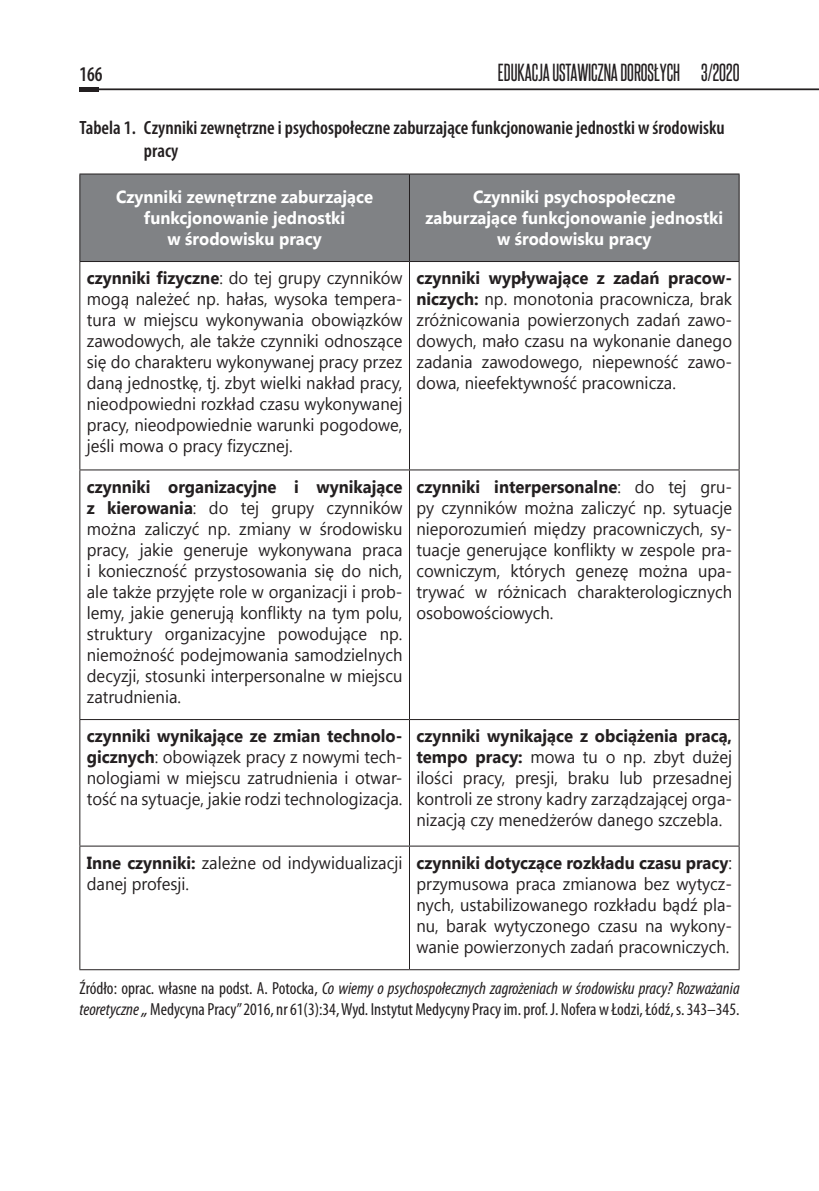
<style>
.page{position:relative;width:819px;height:1191px;background:#fff}
.page>*{position:absolute;margin:0;border:0;box-sizing:border-box;transform-origin:0 0}
.t1{font:21px "Steelfish Rg";color:#231f20}
.t2{font:600 condensed 21px "Myriad Pro";color:#231f20;scale:.9 1}
.t3{font:600 condensed 19.25px/23.1px "Myriad Pro";color:#231f20}
.t4{font:17.5px/21px "Segoe UI";color:#231f20;text-align:justify;scale:.95 1}
.t5{font:condensed 17.5px/21px "Myriad Pro";color:#231f20}
.t6{font:700 17.5px/21px "Segoe UI";color:#fff;text-align:center;scale:.95 1}
.s1{font-weight:700}
.s2{font-style:italic}
.s3{font-style:italic;font-stretch:normal}
</style>
<div class="page">
<hr style="left:79px;top:88px;width:740px;height:2px;background:#231f20">
<div style="left:79px;top:87px;width:20px;height:5px;background:#231f20"></div>
<div style="left:80px;top:175px;width:658px;height:86px;background:#808285"></div>
<hr style="left:409px;top:174px;width:1px;height:87px;background:#231f20">
<hr style="left:79px;top:262px;width:1px;height:207px;background:#231f20">
<hr style="left:409px;top:262px;width:1px;height:207px;background:#231f20">
<hr style="left:738px;top:262px;width:1px;height:207px;background:#231f20">
<hr style="left:79px;top:469px;width:330px;height:1px;background:#231f20">
<hr style="left:79px;top:470px;width:1px;height:249px;background:#231f20">
<hr style="left:409px;top:469px;width:330px;height:1px;background:#231f20">
<hr style="left:409px;top:470px;width:1px;height:249px;background:#231f20">
<hr style="left:738px;top:470px;width:1px;height:249px;background:#231f20">
<hr style="left:79px;top:719px;width:330px;height:1px;background:#231f20">
<hr style="left:79px;top:720px;width:1px;height:125px;background:#231f20">
<hr style="left:409px;top:719px;width:330px;height:1px;background:#231f20">
<hr style="left:409px;top:720px;width:1px;height:125px;background:#231f20">
<hr style="left:738px;top:720px;width:1px;height:125px;background:#231f20">
<hr style="left:79px;top:845px;width:330px;height:1px;background:#231f20">
<hr style="left:79px;top:846px;width:1px;height:123px;background:#231f20">
<hr style="left:409px;top:845px;width:330px;height:1px;background:#231f20">
<hr style="left:409px;top:846px;width:1px;height:123px;background:#231f20">
<hr style="left:738px;top:846px;width:1px;height:123px;background:#231f20">
<hr style="left:79px;top:969px;width:330px;height:1px;background:#231f20">
<hr style="left:409px;top:969px;width:330px;height:1px;background:#231f20">
<hr style="left:79px;top:174px;width:330px;height:1px;background:#231f20">
<hr style="left:79px;top:174px;width:1px;height:87px;background:#231f20">
<hr style="left:409px;top:174px;width:330px;height:1px;background:#231f20">
<hr style="left:738px;top:174px;width:1px;height:87px;background:#231f20">
<hr style="left:79px;top:261px;width:330px;height:1px;background:#231f20">
<hr style="left:409px;top:261px;width:330px;height:1px;background:#231f20">
<p class="t2" style="left:79px;top:62px;width:27px">166</p>
<p class="t1" style="left:498px;top:59px;width:243px">EDUKACJA USTAWICZNA DOROSŁYCH 3/2020</p>
<p class="t3" style="left:144px;top:116px;width:582px;text-indent:-64px">Tabela 1. Czynniki zewnętrzne i psychospołeczne zaburzające funkcjonowanie jednostki w środowisku pracy</p>
<p class="t6" style="left:116px;top:185px;width:272px">Czynniki zewnętrzne zaburzające funkcjonowanie jednostki<br>w środowisku pracy</p>
<p class="t6" style="left:425px;top:185px;width:315px">Czynniki psychospołeczne zaburzające funkcjonowanie jednostki w środowisku pracy</p>
<p class="t4" style="left:87px;top:267px;width:334px"><span class="s1">czynniki fizyczne</span>: do tej grupy czynników mogą należeć np. hałas, wysoka tempera&shy;tura w miejscu wykonywania obowiązków zawodowych, ale także czynniki odnoszące się do charakteru wykonywanej pracy przez daną jednostkę, tj. zbyt wielki nakład pracy, nieodpowiedni rozkład czasu wykonywanej pracy, nieodpowiednie warunki pogodowe, jeśli mowa o pracy fizycznej.</p>
<p class="t4" style="left:416px;top:267px;width:334px"><span class="s1">czynniki wypływające z zadań pracow&shy;niczych:</span> np. monotonia pracownicza, brak zróżnicowania powierzonych zadań zawo&shy;dowych, mało czasu na wykonanie danego zadania zawodowego, niepewność zawo&shy;dowa, nieefektywność pracownicza.</p>
<p class="t4" style="left:87px;top:475px;width:334px"><span class="s1">czynniki organizacyjne i wynikające z kierowania</span>: do tej grupy czynników można zaliczyć np. zmiany w środowisku pracy, jakie generuje wykonywana praca i konieczność przystosowania się do nich, ale także przyjęte role w organizacji i prob&shy;lemy, jakie generują konflikty na tym polu, struktury organizacyjne powodujące np. niemożność podejmowania samodzielnych decyzji, stosunki interpersonalne w miejscu zatrudnienia.</p>
<p class="t4" style="left:416px;top:475px;width:334px"><span class="s1">czynniki interpersonalne</span>: do tej gru&shy;py czynników można zaliczyć np. sytuacje nieporozumień między pracowniczych, sy&shy;tuacje generujące konflikty w zespole pra&shy;cowniczym, których genezę można upa&shy;trywać w różnicach charakterologicznych osobowościowych.</p>
<p class="t4" style="left:87px;top:724px;width:334px"><span class="s1">czynniki wynikające ze zmian technolo&shy;gicznych</span>: obowiązek pracy z nowymi tech&shy;nologiami w miejscu zatrudnienia i otwar&shy;tość na sytuacje, jakie rodzi technologizacja.</p>
<p class="t4" style="left:416px;top:724px;width:334px"><span class="s1">czynniki wynikające z obciążenia pracą, tempo pracy:</span> mowa tu o np. zbyt dużej ilości pracy, presji, braku lub przesadnej kontroli ze strony kadry zarządzającej orga&shy;nizacją czy menedżerów danego szczebla.</p>
<p class="t4" style="left:87px;top:851px;width:334px"><span class="s1">Inne czynniki:</span> zależne od indywidualizacji danej profesji.</p>
<p class="t4" style="left:416px;top:851px;width:334px"><span class="s1">czynniki dotyczące rozkładu czasu pracy</span>: przymusowa praca zmianowa bez wytycz&shy;nych, ustabilizowanego rozkładu bądź pla&shy;nu, barak wytyczonego czasu na wykony&shy;wanie powierzonych zadań pracowniczych.</p>
<p class="t5" style="left:79px;top:977px;width:661px">Źródło: oprac. własne na podst. A. Potocka, <span class="s2">Co wiemy o psychospołecznych zagrożeniach w środowisku pracy? Rozważania teoretyczne</span> <span class="s3">„</span> Medycyna Pracy” 2016, nr 61(3):34, Wyd. Instytut Medycyny Pracy im. prof. J. Nofera w Łodzi, Łódź, s. 343–345.</p>
</div>
